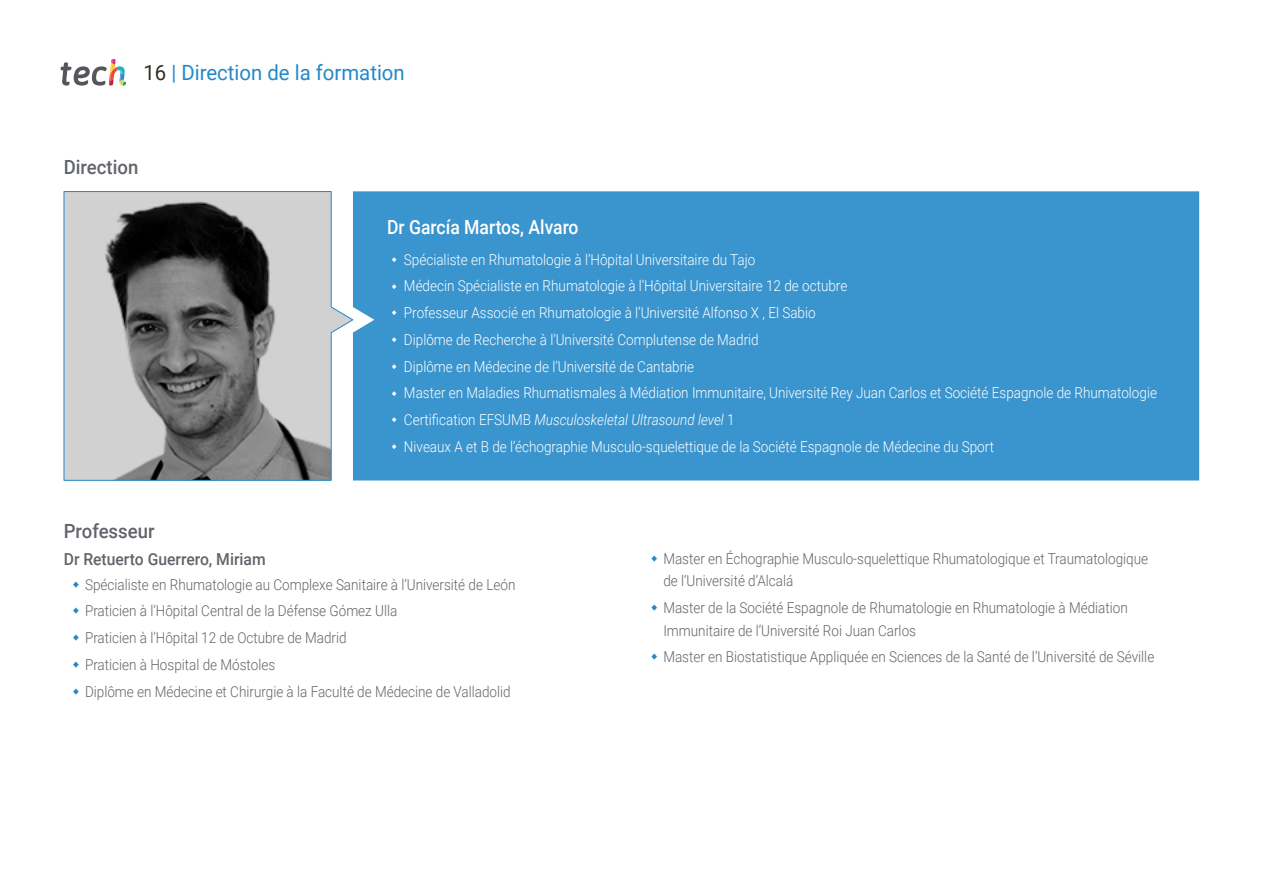
<style>
.page{position:relative;width:1263px;height:893px;background:#fff}
.page>*{position:absolute;margin:0;border:0;box-sizing:border-box;transform-origin:0 0}
.t1{font:21px "Roboto";color:#2488c9}
.t2{font:500 19.5px "Roboto";color:#fff;scale:.9 1}
.t3{font:500 19.5px "Roboto";color:#61646a;scale:.95 1}
.t4{font:500 16.5px "Roboto";color:#61646a;scale:.95 1}
.t5{font:300 15px/26.7px "Roboto";color:#fff;scale:.9 1}
.t6{font:300 15px/26.7px "Roboto";color:#61646a;scale:.9 1}
.s1{color:#312e20}
.s2{font-style:italic}
</style>
<div class="page">
<svg style="left:61px;top:59px;width:65px;height:27px"></svg>
<div style="left:353px;top:191px;width:846px;height:289px;background:#3a94ce"></div>
<svg style="left:64px;top:191px;width:289px;height:290px"></svg>
<svg style="left:392px;top:257px;width:5px;height:5px"></svg>
<svg style="left:392px;top:284px;width:5px;height:5px"></svg>
<svg style="left:392px;top:310px;width:5px;height:5px"></svg>
<svg style="left:392px;top:337px;width:5px;height:5px"></svg>
<svg style="left:392px;top:364px;width:5px;height:5px"></svg>
<svg style="left:392px;top:391px;width:5px;height:5px"></svg>
<svg style="left:392px;top:417px;width:5px;height:5px"></svg>
<svg style="left:392px;top:444px;width:5px;height:5px"></svg>
<h1 class="t1" style="left:144px;top:57px;width:263px"><span class="s1">16</span> | Direction de la formation</h1>
<h2 class="t3" style="left:64px;top:154px;width:80px">Direction</h2>
<h2 class="t2" style="left:387px;top:213px;width:214px">Dr García Martos, Alvaro</h2>
<p class="t5" style="left:404px;top:245px;width:838px">Spécialiste en Rhumatologie à l’Hôpital Universitaire du Tajo<br>Médecin Spécialiste en Rhumatologie à l’Hôpital Universitaire 12 de octubre<br>Professeur Associé en Rhumatologie à l’Université Alfonso X , El Sabio<br>Diplôme de Recherche à l’Université Complutense de Madrid<br>Diplôme en Médecine de l’Université de Cantabrie<br>Master en Maladies Rhumatismales à Médiation Immunitaire, Université Rey Juan Carlos et Société Espagnole de Rhumatologie Certification EFSUMB <span class="s2">Musculoskeletal Ultrasound level</span> 1<br>Niveaux A et B de l’échographie Musculo-squelettique de la Société Espagnole de Médecine du Sport</p>
<h2 class="t3" style="left:64px;top:517px;width:97px">Professeur</h2>
<p class="t4" style="left:64px;top:547px;width:214px">Dr Retuerto Guerrero, Miriam</p>
<p class="t6" style="left:85px;top:570px;width:480px">Spécialiste en Rhumatologie au Complexe Sanitaire à l’Université de León Praticien à l’Hôpital Central de la Défense Gómez Ulla<br>Praticien à l’Hôpital 12 de Octubre de Madrid<br>Praticien à Hospital de Móstoles<br>Diplôme en Médecine et Chirurgie à la Faculté de Médecine de Valladolid</p>
<p class="t6" style="left:663px;top:547px;width:540px;line-height:22.5px">Master en Échographie Musculo-squelettique Rhumatologique et Traumatologique de l’Université d’Alcalá</p>
<p class="t6" style="left:663px;top:596px;width:517px;line-height:22.5px">Master de la Société Espagnole de Rhumatologie en Rhumatologie à Médiation<br>Immunitaire de l’Université Roi Juan Carlos</p>
<p class="t6" style="left:663px;top:643px;width:547px">Master en Biostatistique Appliquée en Sciences de la Santé de l’Université de Séville</p>
</div>
